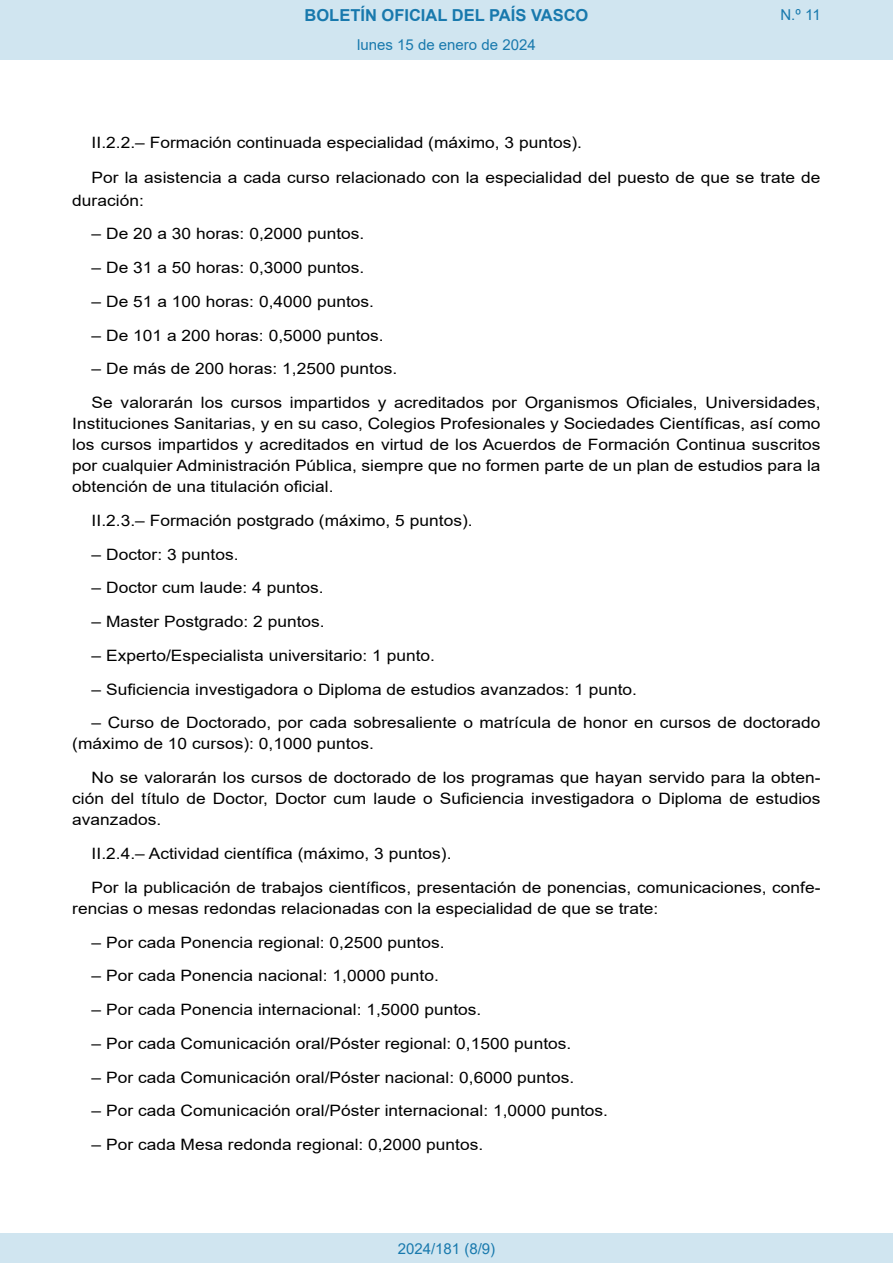
<style>
.page{position:relative;width:893px;height:1263px;background:#fff}
.page>*{position:absolute;margin:0;border:0;box-sizing:border-box;transform-origin:0 0}
.t1{font:700 16.5px "Arial";color:#1879ad}
.BOPVDetalle{font:15.6px/21px "Arial";color:#000;scale:1.11 1}
.Paginacion_Centro{font:15px "Arial";color:#1879ad}
</style>
<div class="page">
<div style="left:0;top:0;width:893px;height:60px;background:#d0e5f0"></div>
<div style="left:0;top:1233px;width:893px;height:30px;background:#d0e5f0"></div>
<p class="t1" style="left:305px;top:3px;width:285px">BOLETÍN OFICIAL DEL PAÍS VASCO</p>
<p class="Paginacion_Centro" style="left:357px;top:35px;width:180px">lunes 15 de enero de 2024</p>
<p class="Paginacion_Centro" style="left:780px;top:5px;width:42px">N.º 11</p>
<p class="BOPVDetalle" style="left:92px;top:132px;width:443px">II.2.2.– Formación continuada especialidad (máximo, 3 puntos).</p>
<p class="BOPVDetalle" style="left:72px;top:166px;width:676px;line-height:22.4px;text-indent:19px">Por la asistencia a cada curso relacionado con la especialidad del puesto de que se trate de duración:</p>
<p class="BOPVDetalle" style="left:92px;top:223px;width:247px">– De 20 a 30 horas: 0,2000 puntos.</p>
<p class="BOPVDetalle" style="left:92px;top:257px;width:247px">– De 31 a 50 horas: 0,3000 puntos.</p>
<p class="BOPVDetalle" style="left:92px;top:291px;width:256px">– De 51 a 100 horas: 0,4000 puntos.</p>
<p class="BOPVDetalle" style="left:92px;top:324px;width:265px">– De 101 a 200 horas: 0,5000 puntos.</p>
<p class="BOPVDetalle" style="left:92px;top:358px;width:277px">– De más de 200 horas: 1,2500 puntos.</p>
<p class="BOPVDetalle" style="left:72px;top:392px;width:676px;text-align:justify;text-indent:19px">Se valorarán los cursos impartidos y acreditados por Organismos Oficiales, Universidades, Instituciones Sanitarias, y en su caso, Colegios Profesionales y Sociedades Científicas, así como los cursos impartidos y acreditados en virtud de los Acuerdos de Formación Continua suscritos por cualquier Administración Pública, siempre que no formen parte de un plan de estudios para la obtención de una titulación oficial.</p>
<p class="BOPVDetalle" style="left:92px;top:510px;width:345px">II.2.3.– Formación postgrado (máximo, 5 puntos).</p>
<p class="BOPVDetalle" style="left:92px;top:544px;width:134px">– Doctor: 3 puntos.</p>
<p class="BOPVDetalle" style="left:92px;top:577px;width:211px">– Doctor cum laude: 4 puntos.</p>
<p class="BOPVDetalle" style="left:92px;top:611px;width:211px">– Master Postgrado: 2 puntos.</p>
<p class="BOPVDetalle" style="left:92px;top:645px;width:311px">– Experto/Especialista universitario: 1 punto.</p>
<p class="BOPVDetalle" style="left:92px;top:679px;width:493px">– Suficiencia investigadora o Diploma de estudios avanzados: 1 punto.</p>
<p class="BOPVDetalle" style="left:72px;top:712px;width:676px;text-indent:19px">– Curso de Doctorado, por cada sobresaliente o matrícula de honor en cursos de doctorado (máximo de 10 cursos): 0,1000 puntos.</p>
<p class="BOPVDetalle" style="left:72px;top:767px;width:676px;text-align:justify;text-indent:19px">No se valorarán los cursos de doctorado de los programas que hayan servido para la obten&shy;ción del título de Doctor, Doctor cum laude o Suficiencia investigadora o Diploma de estudios avanzados.</p>
<p class="BOPVDetalle" style="left:92px;top:843px;width:326px">II.2.4.– Actividad científica (máximo, 3 puntos).</p>
<p class="BOPVDetalle" style="left:72px;top:877px;width:676px;text-indent:19px">Por la publicación de trabajos científicos, presentación de ponencias, comunicaciones, confe&shy;rencias o mesas redondas relacionadas con la especialidad de que se trate:</p>
<p class="BOPVDetalle" style="left:92px;top:931px;width:320px">– Por cada Ponencia regional: 0,2500 puntos.</p>
<p class="BOPVDetalle" style="left:92px;top:965px;width:314px">– Por cada Ponencia nacional: 1,0000 punto.</p>
<p class="BOPVDetalle" style="left:92px;top:999px;width:353px">– Por cada Ponencia internacional: 1,5000 puntos.</p>
<p class="BOPVDetalle" style="left:92px;top:1033px;width:434px">– Por cada Comunicación oral/Póster regional: 0,1500 puntos.</p>
<p class="BOPVDetalle" style="left:92px;top:1066px;width:436px">– Por cada Comunicación oral/Póster nacional: 0,6000 puntos.</p>
<p class="BOPVDetalle" style="left:92px;top:1100px;width:467px">– Por cada Comunicación oral/Póster internacional: 1,0000 puntos.</p>
<p class="BOPVDetalle" style="left:92px;top:1134px;width:354px">– Por cada Mesa redonda regional: 0,2000 puntos.</p>
<p class="Paginacion_Centro" style="left:398px;top:1238px;width:99px">2024/181 (8/9)</p>
</div>
